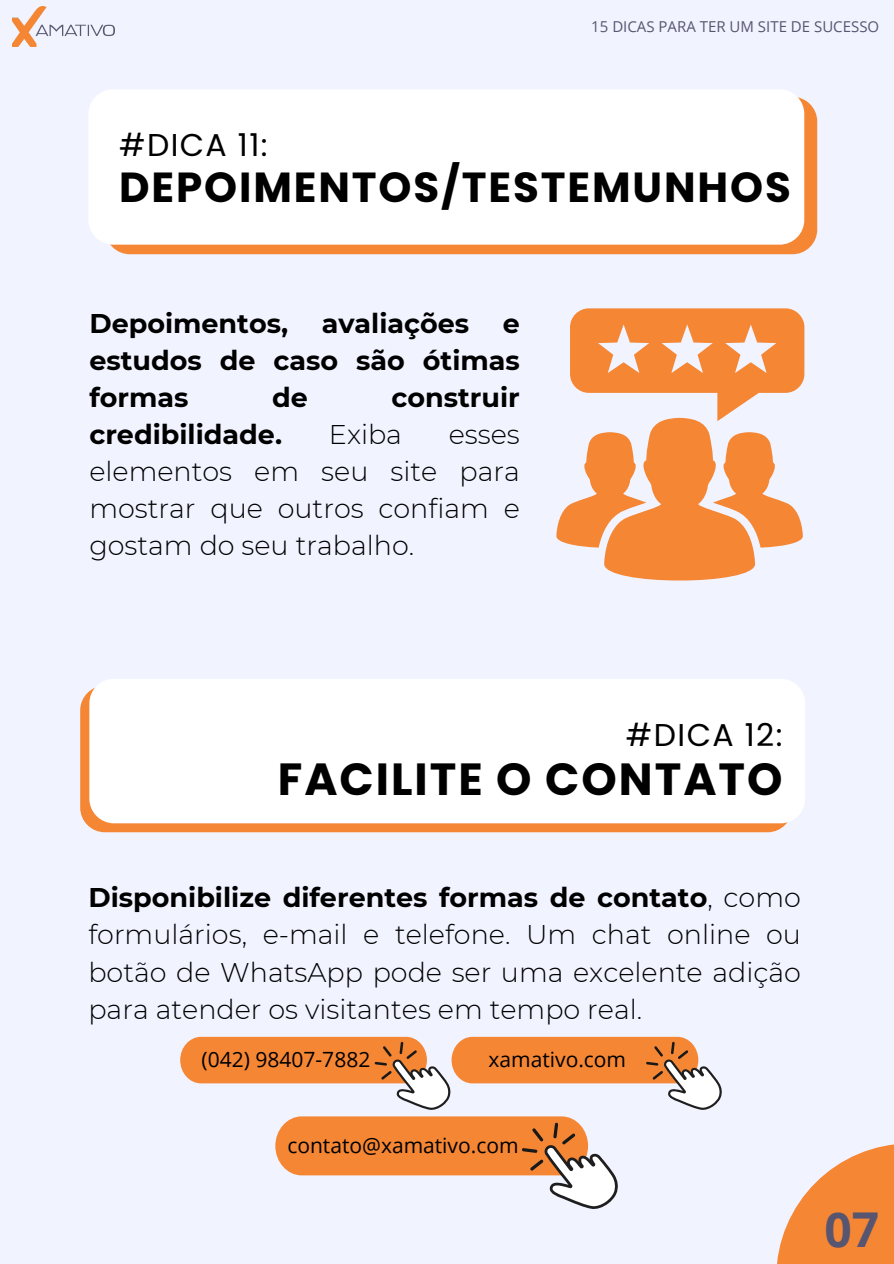
<style>
.page{position:relative;width:894px;height:1264px;background:#fff}
.page>*{position:absolute;margin:0;border:0;box-sizing:border-box;transform-origin:0 0}
.t1{font:700 48px "Open Sans";color:#585570}
.t2{font:700 45px "Poppins";letter-spacing:.045em;color:#000}
.t3{font:700 42px "Poppins";letter-spacing:.045em;color:#000}
.t4{font:31.5px "Poppins";letter-spacing:.045em;color:#000}
.t5{font:300 27px/37.2px "Montserrat";color:#000;text-align:justify}
.t6{font:700 27px/37.2px "Montserrat";color:#000;text-align:justify}
.t7{font:21px "Open Sans";color:#000}
.t8{font:15px "Open Sans";color:#585570}
.s1{font-weight:700}
</style>
<div class="page">
<div style="left:0;top:0;width:893px;height:1263px;background:#f1f3ff"></div>
<img style="left:12px;top:6px;width:103px;height:41px">
<div style="left:105px;top:97px;width:712px;height:157px;background:#f58634;border-radius:25px"></div>
<div style="left:88px;top:89px;width:716px;height:156px;background:#fff;border-radius:25px"></div>
<div style="left:80px;top:685px;width:711px;height:147px;background:#f58634;border-radius:25px"></div>
<div style="left:89px;top:678px;width:716px;height:145px;background:#fff;border-radius:25px"></div>
<svg style="left:777px;top:1144px;width:116px;height:119px;fill:#f58634"></svg>
<svg style="left:556px;top:308px;width:248px;height:273px"></svg>
<svg style="left:180px;top:1036px;width:542px;height:73px"></svg>
<svg style="left:275px;top:1116px;width:343px;height:93px"></svg>
<h2 class="t8" style="left:591px;top:16px;width:289px">15 DICAS PARA TER UM SITE DE SUCESSO</h2>
<h1 class="t4" style="left:119px;top:123px;width:150px">#DICA 11:</h1>
<h3 class="t3" style="left:119px;top:158px;width:673px">DEPOIMENTOS/TESTEMUNHOS</h3>
<p class="t6" style="left:89px;top:304px;width:432px">Depoimentos, avaliações e estudos de caso são ótimas formas</p>
<p class="t6" style="left:272px;top:378px;width:37px">de</p>
<p class="t6" style="left:391px;top:378px;width:130px">construir</p>
<p class="t6" style="left:89px;top:416px;width:194px">credibilidade.</p>
<p class="t5" style="left:329px;top:416px;width:75px">Exiba</p>
<p class="t5" style="left:89px;top:416px;width:432px;text-indent:359px">esses elementos em seu site para mostrar que outros confiam e gostam do seu trabalho.</p>
<p class="t4" style="left:625px;top:712px;width:158px">#DICA 12:</p>
<h2 class="t2" style="left:278px;top:748px;width:506px">FACILITE O CONTATO</h2>
<h1 class="t5" style="left:88px;top:879px;width:713px"><span class="s1">Disponibilize diferentes formas de contato</span>, como formulários, e-mail e telefone. Um chat online ou botão de WhatsApp pode ser uma excelente adição para atender os visitantes em tempo real.</h1>
<p class="t7" style="left:201px;top:1044px;width:170px">(042) 98407-7882</p>
<h4 class="t7" style="left:488px;top:1044px;width:139px">xamativo.com</h4>
<p class="t7" style="left:287px;top:1130px;width:233px">contato@xamativo.com</p>
<h3 class="t1" style="left:824px;top:1196px;width:56px">07</h3>
</div>
